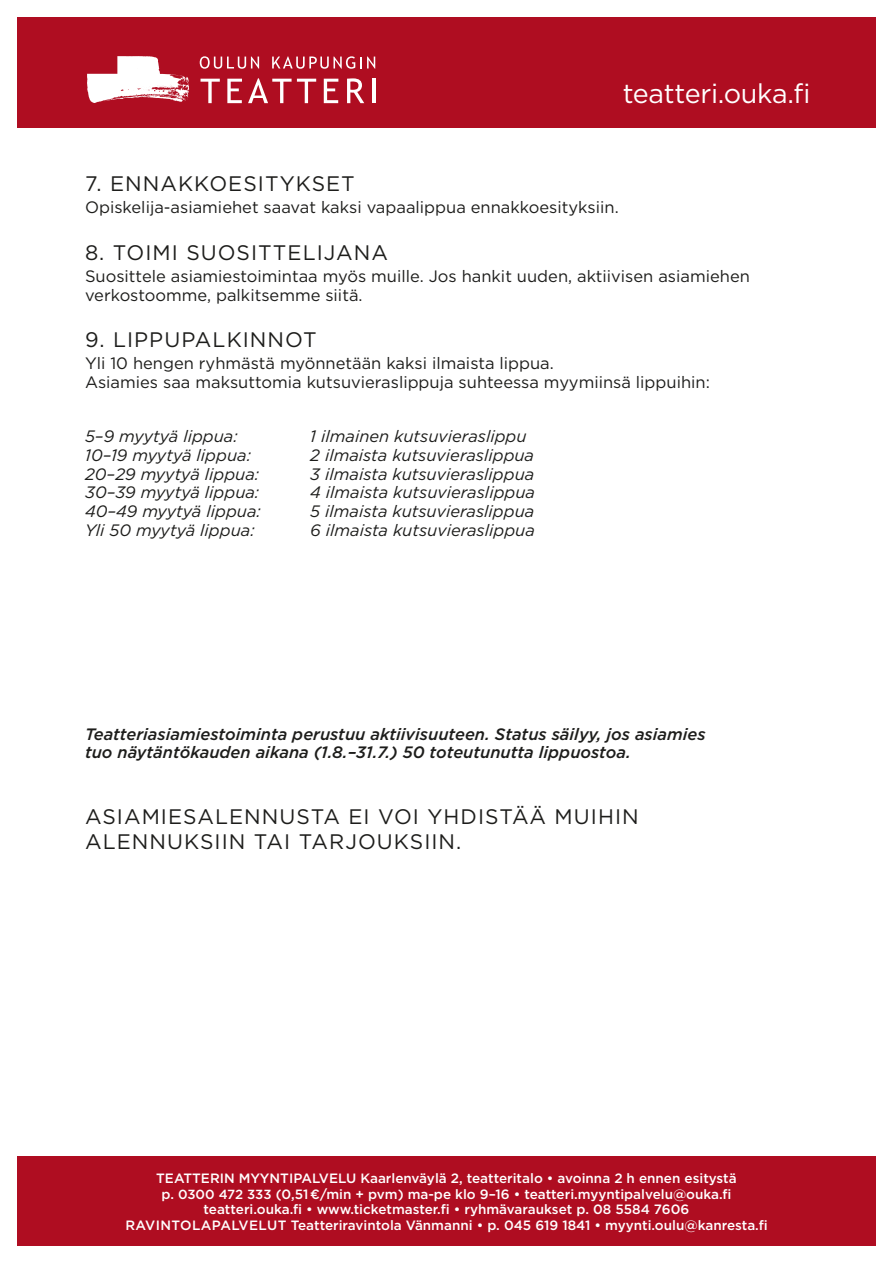
<style>
.page{position:relative;width:893px;height:1263px;background:#fff}
.page>*{position:absolute;margin:0;border:0;box-sizing:border-box;transform-origin:0 0}
.otsikko{font:27px "Gotham";letter-spacing:-.01em;color:#fff}
.otsikko-2{font:21px/25.2px "Gotham";letter-spacing:.05em;color:#1d1d1b}
.leipis{font:16.5px/18.8px "Gotham";color:#1d1d1b}
.leipis-2{font:italic 16.5px "Gotham";color:#1d1d1b}
.bold_italic{font:italic 500 16.5px/18.8px "Gotham";color:#1d1d1b}
.t1{font:500 13.5px/15.8px "Gotham";color:#fff;text-align:center}
.s1{font-size:13.2px}
</style>
<div class="page">
<div style="left:17px;top:1157px;width:859px;height:89px;background:#af0d21"></div>
<div style="left:17px;top:17px;width:859px;height:111px;background:#af0d21"></div>
<img style="left:88px;top:56px;width:119px;height:47px">
<svg style="left:201px;top:79px;width:19px;height:24px"></svg>
<svg style="left:227px;top:79px;width:15px;height:24px"></svg>
<svg style="left:248px;top:78px;width:68px;height:25px"></svg>
<svg style="left:324px;top:79px;width:14px;height:24px"></svg>
<svg style="left:347px;top:78px;width:17px;height:25px"></svg>
<hr style="left:372px;top:79px;width:3px;height:24px;background:#fff">
<svg style="left:200px;top:56px;width:59px;height:13px"></svg>
<svg style="left:272px;top:56px;width:103px;height:13px"></svg>
<p class="otsikko" style="left:623px;top:76px;width:189px">teatteri.ouka.fi</p>
<p class="otsikko-2" style="left:85px;top:171px;width:271px">7. ENNAKKOESITYKSET</p>
<p class="leipis" style="left:85px;top:198px;width:535px">Opiskelija-asiamiehet saavat kaksi vapaalippua ennakkoesityksiin.</p>
<p class="otsikko-2" style="left:85px;top:239px;width:304px">8. TOIMI SUOSITTELIJANA</p>
<p class="leipis" style="left:85px;top:266px;width:666px">Suosittele asiamiestoimintaa myös muille. Jos hankit uuden, aktiivisen asiamiehen verkostoomme, palkitsemme siitä.</p>
<p class="otsikko-2" style="left:85px;top:327px;width:233px">9. LIPPUPALKINNOT</p>
<p class="leipis" style="left:85px;top:354px;width:470px">Yli 10 hengen ryhmästä myönnetään kaksi ilmaista lippua.</p>
<p class="leipis" style="left:85px;top:372px;width:626px">Asiamies saa maksuttomia kutsuvieraslippuja suhteessa myymiinsä lippuihin:</p>
<p class="leipis-2" style="left:85px;top:426px;width:154px">5–9 myytyä lippua:</p>
<p class="leipis-2" style="left:85px;top:444px;width:167px">10–19 myytyä lippua:</p>
<p class="leipis-2" style="left:85px;top:463px;width:176px">20–29 myytyä lippua:</p>
<p class="leipis-2" style="left:85px;top:482px;width:176px">30–39 myytyä lippua:</p>
<p class="leipis-2" style="left:85px;top:501px;width:177px">40–49 myytyä lippua:</p>
<p class="leipis-2" style="left:85px;top:519px;width:171px">Yli 50 myytyä lippua:</p>
<p class="leipis-2" style="left:310px;top:426px;width:218px">1 ilmainen kutsuvieraslippu</p>
<p class="leipis-2" style="left:310px;top:444px;width:225px">2 ilmaista kutsuvieraslippua</p>
<p class="leipis-2" style="left:310px;top:463px;width:226px">3 ilmaista kutsuvieraslippua</p>
<p class="leipis-2" style="left:310px;top:482px;width:226px">4 ilmaista kutsuvieraslippua</p>
<p class="leipis-2" style="left:310px;top:501px;width:226px">5 ilmaista kutsuvieraslippua</p>
<p class="leipis-2" style="left:310px;top:519px;width:226px">6 ilmaista kutsuvieraslippua</p>
<p class="bold_italic" style="left:85px;top:724px;width:622px">Teatteriasiamiestoiminta perustuu aktiivisuuteen. Status säilyy, jos asiamies tuo näytäntökauden aikana (1.8.–31.7.) 50 toteutunutta lippuostoa.</p>
<p class="otsikko-2" style="left:85px;top:803px;width:555px">ASIAMIESALENNUSTA EI VOI YHDISTÄÄ MUIHIN<br>ALENNUKSIIN TAI TARJOUKSIIN.</p>
<p class="t1" style="left:156px;top:1170px;width:582px">TEATTERIN MYYNTIPALVELU Kaarlenväylä 2, teatteritalo • avoinna 2 h ennen esitystä p. <span class="s1">0300 472 333</span> (0,51 €/min + pvm) ma-pe klo 9–16 • teatteri.myyntipalvelu@ouka.fi teatteri.ouka.fi • www.ticketmaster.fi • ryhmävaraukset p. 08 5584 7606</p>
<p class="t1" style="left:125px;top:1217px;width:644px">RAVINTOLAPALVELUT Teatteriravintola Vänmanni • p. 045 619 1841 • myynti.oulu@kanresta.fi</p>
</div>
